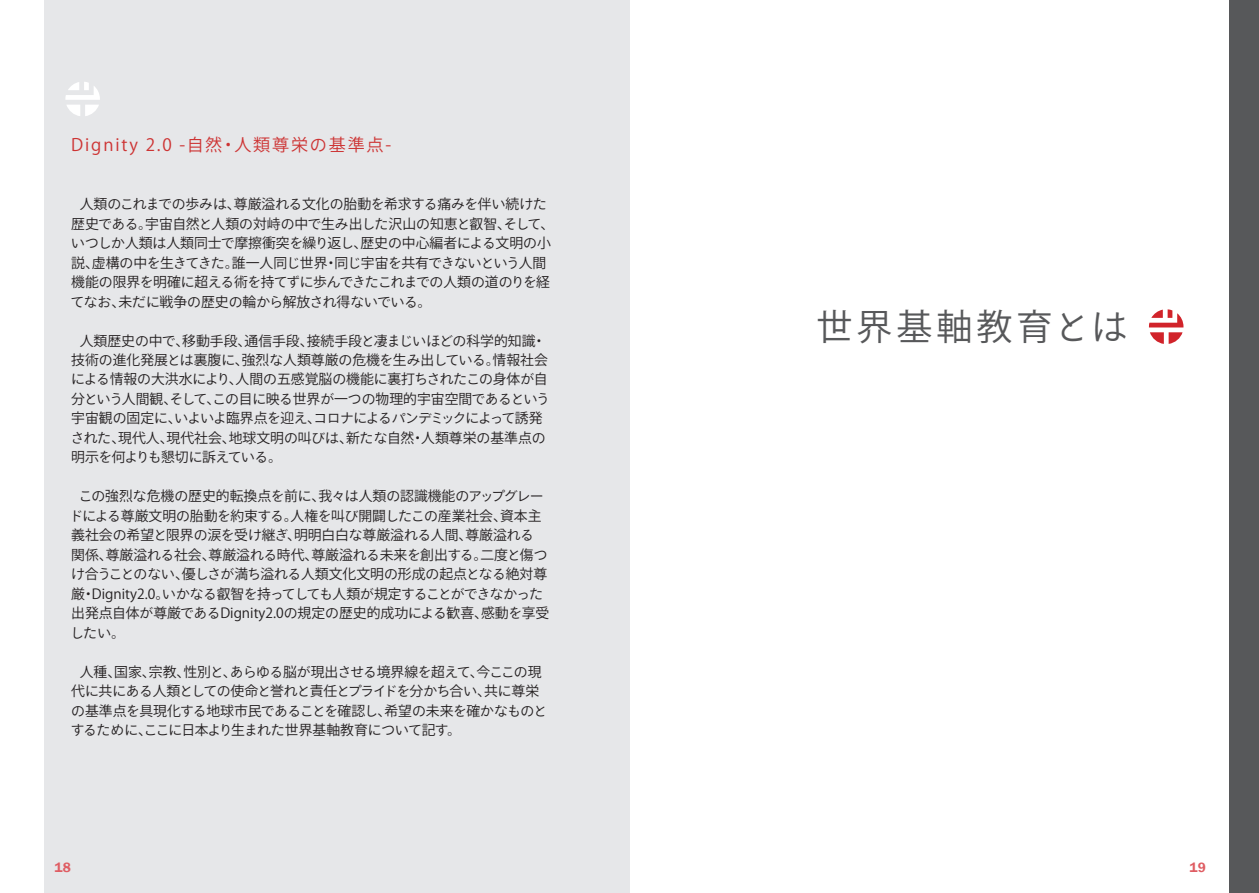
<style>
.page{position:relative;width:1259px;height:893px;background:#fff}
.page>*{position:absolute;margin:0;border:0;box-sizing:border-box;transform-origin:0 0}
.t1{font:36px "Ryo Gothic Plus N";letter-spacing:.11em;color:#57585a}
.t2{font:16.95px "Ryo Gothic Plus N";letter-spacing:.11em;color:#cd3333}
.t3{font:13.8px/19.5px "Ryo Gothic Plus N";color:#231f20}
.t4{font:13.8px/19.5px "Ryo Gothic Plus N";letter-spacing:-.02em;color:#231f20}
.t5{font:13.8px/19.5px "Ryo Gothic Plus N";letter-spacing:-.03em;color:#231f20}
.t6{font:600 13.8px "Franklin Gothic";color:#df5d63}
</style>
<div class="page">
<div style="left:1229px;top:0;width:30px;height:893px;background:#57585a"></div>
<div style="left:44px;top:0;width:585px;height:893px;background:#e6e7e9"></div>
<svg style="left:1149px;top:309px;width:34px;height:35px"></svg>
<svg style="left:65px;top:82px;width:35px;height:34px"></svg>
<p class="t2" style="left:71px;top:134px;width:321px">Dignity 2.0 -自然・人類尊栄の基準点-</p>
<p class="t4" style="left:70px;top:195px;width:485px;text-indent:9px">人類のこれまでの歩みは、尊厳溢れる文化の胎動を希求する痛みを伴い続けた歴史である。宇宙自然と人類の対峙の中で生み出した沢山の知恵と叡智、そして、いつしか人類は人類同士で摩擦衝突を繰り返し、歴史の中心編者による文明の小説、虚構の中を生きてきた。誰一人同じ世界・同じ宇宙を共有できないという人間機能の限界を明確に超える術を持てずに歩んできたこれまでの人類の道のりを経てなお、未だに戦争の歴史の輪から解放され得ないでいる。</p>
<p class="t3" style="left:71px;top:331px;width:481px;text-indent:9px">人類歴史の中で、移動手段、通信手段、接続手段と凄まじいほどの科学的知識・技術の進化発展とは裏腹に、強烈な人類尊厳の危機を生み出している。情報社会による情報の大洪水により、人間の五感覚脳の機能に裏打ちされたこの身体が自分という人間観、そして、この目に映る世界が一つの物理的宇宙空間であるという宇宙観の固定に、いよいよ臨界点を迎え、コロナによるパンデミックによって誘発された、現代人、現代社会、地球文明の叫びは、新たな自然・人類尊栄の基準点の明示を何よりも懇切に訴えている。</p>
<p class="t3" style="left:69px;top:487px;width:481px;text-indent:9px">この強烈な危機の歴史的転換点を前に、我々は人類の認識機能のアップグレードによる尊厳文明の胎動を約束する。人権を叫び開闢したこの産業社会、資本主義社会の希望と限界の涙を受け継ぎ、明明白白な尊厳溢れる人間、尊厳溢れる関係、尊厳溢れる社会、尊厳溢れる時代、尊厳溢れる未来を創出する。二度と傷つけ合うことのない、優しさが満ち溢れる人類文化文明の形成の起点となる絶対尊厳・Dignity2.0。いかなる叡智を持ってしても人類が規定することができなかった出発点自体が尊厳であるDignity2.0の規定の歴史的成功による歓喜、感動を享受したい。</p>
<p class="t5" style="left:71px;top:662px;width:478px;text-indent:9px">人種、国家、宗教、性別と、あらゆる脳が現出させる境界線を超えて、今ここの現代に共にある人類としての使命と誉れと責任とプライドを分かち合い、共に尊栄の基準点を具現化する地球市民であることを確認し、希望の未来を確かなものとするために、ここに日本より生まれた世界基軸教育について記す。</p>
<h1 class="t1" style="left:816px;top:305px;width:312px">世界基軸教育とは</h1>
<p class="t6" style="left:55px;top:859px;width:18px">18</p>
<p class="t6" style="left:1189px;top:859px;width:18px">19</p>
</div>
